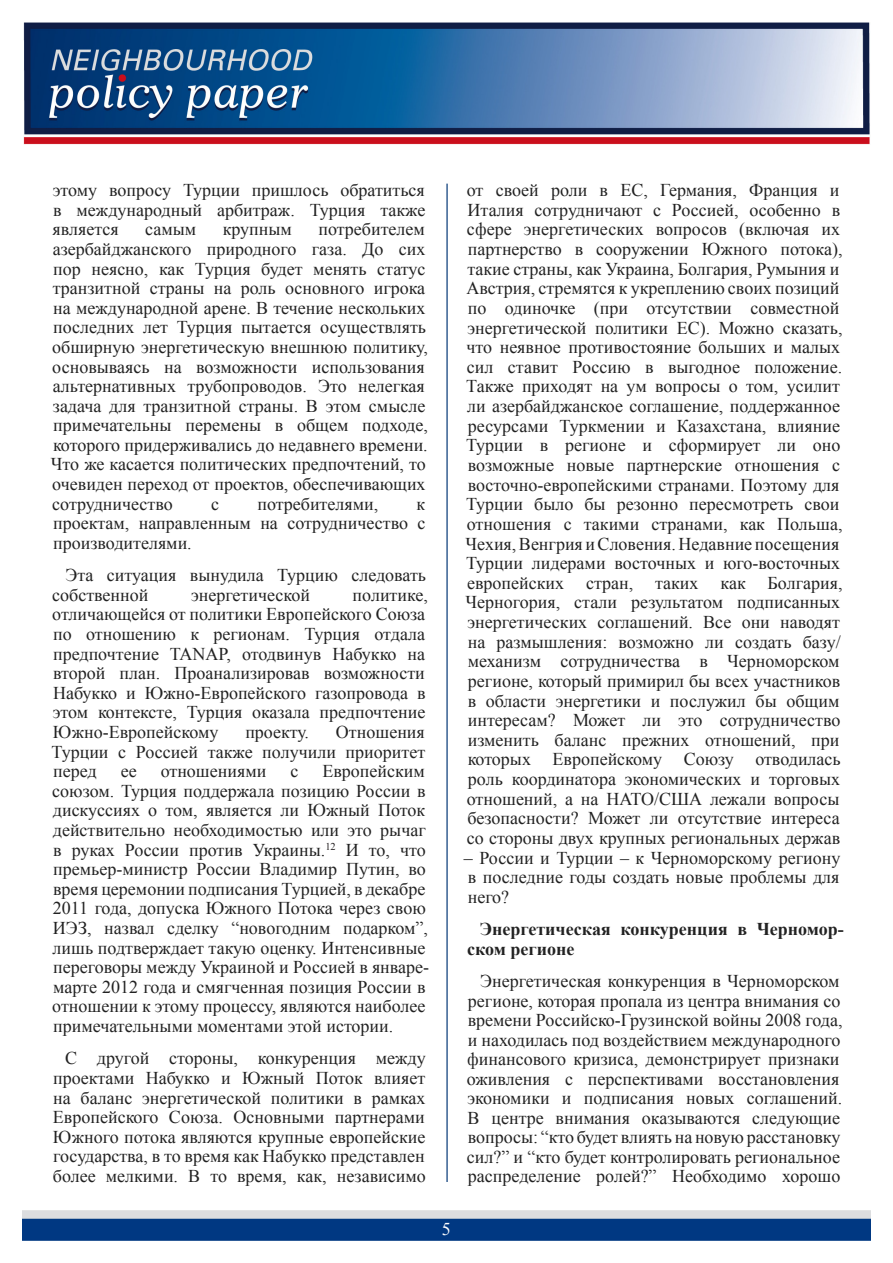
<style>
.page{position:relative;width:893px;height:1263px;background:#fff}
.page>*{position:absolute;margin:0;border:0;box-sizing:border-box;transform-origin:0 0}
.Gövde_Metin{font:18px/19.6px "Times New Roman";color:#222;text-align:justify}
.Gövde_Metin-2{font:700 18px/19.6px "Times New Roman";color:#222}
.t1{font:18px "Times New Roman";color:#fff}
</style>
<div class="page">
<img style="left:22px;top:1210px;width:849px;height:31px">
<img style="left:24px;top:22px;width:846px;height:122px">
<hr style="left:446px;top:184px;width:2px;height:998px;background:#365f91">
<p class="Gövde_Metin" style="left:53px;top:180px;width:374px">этому вопросу Турции пришлось обратиться в международный арбитраж. Турция также является</p>
<p class="Gövde_Metin" style="left:51px;top:219px;width:378px;text-align:left;text-indent:267px">потребителем азербайджанского природного газа. До сих пор неясно, как Турция будет менять статус транзитной страны на роль основного игрока на международной арене. В течение нескольких последних лет Турция пытается осуществлять обширную энергетическую внешнюю политику, основываясь на возможности использования альтернативных трубопроводов. Это нелегкая задача для транзитной страны. В этом смысле примечательны перемены в общем подходе, которого придерживались до недавнего времени.<br>Что же касается политических предпочтений, то очевиден переход от проектов, обеспечивающих сотрудничество</p>
<p class="Gövde_Metin" style="left:145px;top:219px;width:53px">самым</p>
<p class="Gövde_Metin" style="left:223px;top:219px;width:71px">крупным</p>
<p class="Gövde_Metin" style="left:211px;top:494px;width:9px">с</p>
<p class="Gövde_Metin" style="left:257px;top:494px;width:122px">потребителями,</p>
<p class="Gövde_Metin" style="left:53px;top:494px;width:374px;text-indent:363px">к проектам, направленным на сотрудничество с производителями.</p>
<p class="Gövde_Metin" style="left:52px;top:565px;width:375px;text-indent:13px">Эта ситуация вынудила Турцию следовать собственной</p>
<p class="Gövde_Metin" style="left:191px;top:585px;width:120px">энергетической</p>
<p class="Gövde_Metin" style="left:52px;top:585px;width:377px;text-align:left;text-indent:300px">политике, отличающейся от политики Европейского Союза по отношению к регионам. Турция отдала предпочтение TANAP, отодвинув Набукко на второй план. Проанализировав возможности Набукко и Южно-Европейского газопровода в этом контексте, Турция оказала предпочтение Южно-Европейскому</p>
<p class="Gövde_Metin" style="left:52px;top:722px;width:375px;text-indent:284px">Отношения Турции с Россией также получили приоритет перед</p>
<p class="Gövde_Metin" style="left:245px;top:722px;width:65px">проекту.</p>
<p class="Gövde_Metin" style="left:52px;top:761px;width:378px;text-align:left;text-indent:270px">Европейским союзом. Турция поддержала позицию России в дискуссиях о том, является ли Южный Поток действительно необходимостью или это рычаг в руках России против Украины.<sup>12</sup> И то, что премьер-министр России Владимир Путин, во время церемонии подписания Турцией, в декабре 2011 года, допуска Южного Потока через свою ИЭЗ, назвал сделку “новогодним подарком”, лишь подтверждает такую оценку. Интенсивные переговоры между Украиной и Россией в январе&shy;марте 2012 года и смягченная позиция России в отношении к этому процессу, являются наиболее примечательными моментами этой истории.</p>
<p class="Gövde_Metin" style="left:53px;top:1048px;width:374px;text-indent:12px">С другой стороны, конкуренция между проектами Набукко и Южный Поток влияет на баланс энергетической политики в рамках Европейского Союза. Основными партнерами Южного потока являются крупные европейские государства, в то время как Набукко представлен более мелкими. В то время, как, независимо</p>
<p class="Gövde_Metin" style="left:121px;top:761px;width:17px">ее</p>
<p class="Gövde_Metin" style="left:161px;top:761px;width:107px">отношениями</p>
<p class="Gövde_Metin" style="left:290px;top:761px;width:9px">с</p>
<p class="Gövde_Metin" style="left:466px;top:180px;width:378px;text-align:left">от своей роли в ЕС, Германия, Франция и Италия сотрудничают с Россией, особенно в сфере энергетических вопросов (включая их партнерство в сооружении Южного потока), такие страны, как Украина, Болгария, Румыния и Австрия, стремятся к укреплению своих позиций по одиночке (при отсутствии совместной энергетической политики ЕС). Можно сказать, что неявное противостояние больших и малых сил ставит Россию в выгодное положение.<br>Также приходят на ум вопросы о том, усилит ли азербайджанское соглашение, поддержанное ресурсами Туркмении и Казахстана, влияние Турции в регионе и сформирует ли оно возможные новые партнерские отношения с восточно-европейскими странами. Поэтому для Турции было бы резонно пересмотреть свои отношения с такими странами, как Польша, Чехия, Венгрия и Словения. Недавние посещения Турции лидерами восточных и юго-восточных европейских стран, таких как Болгария, Черногория, стали результатом подписанных энергетических соглашений. Все они наводят на размышления: возможно ли создать базу/ механизм сотрудничества в Черноморском регионе, который примирил бы всех участников в области энергетики и послужил бы общим интересам? Может ли это сотрудничество изменить баланс прежних отношений, при которых Европейскому Союзу отводилась роль координатора экономических и торговых отношений, а на HATO/США лежали вопросы безопасности? Может ли отсутствие интереса со стороны двух крупных региональных держав</p>
<p class="Gövde_Metin" style="left:464px;top:847px;width:378px">– России и Турции – к Черноморскому региону в последние годы создать новые проблемы для него?</p>
<p class="Gövde_Metin-2" style="left:467px;top:919px;width:378px;text-indent:13px">Энергетическая конкуренция в Черномор&shy;ском регионе</p>
<p class="Gövde_Metin" style="left:467px;top:971px;width:377px;text-align:center">Энергетическая конкуренция в Черноморском регионе, которая пропала из центра внимания со времени Российско-Грузинской войны 2008 года, и находилась под воздействием международного финансового кризиса, демонстрирует признаки оживления с перспективами восстановления экономики и подписания новых соглашений.<br>В центре внимания оказываются следующие вопросы: “кто будет влиять на новую расстановку сил?” и “кто будет контролировать региональное распределение ролей?” Необходимо хорошо</p>
<p class="t1" style="left:442px;top:1217px;width:10px">5</p>
</div>
